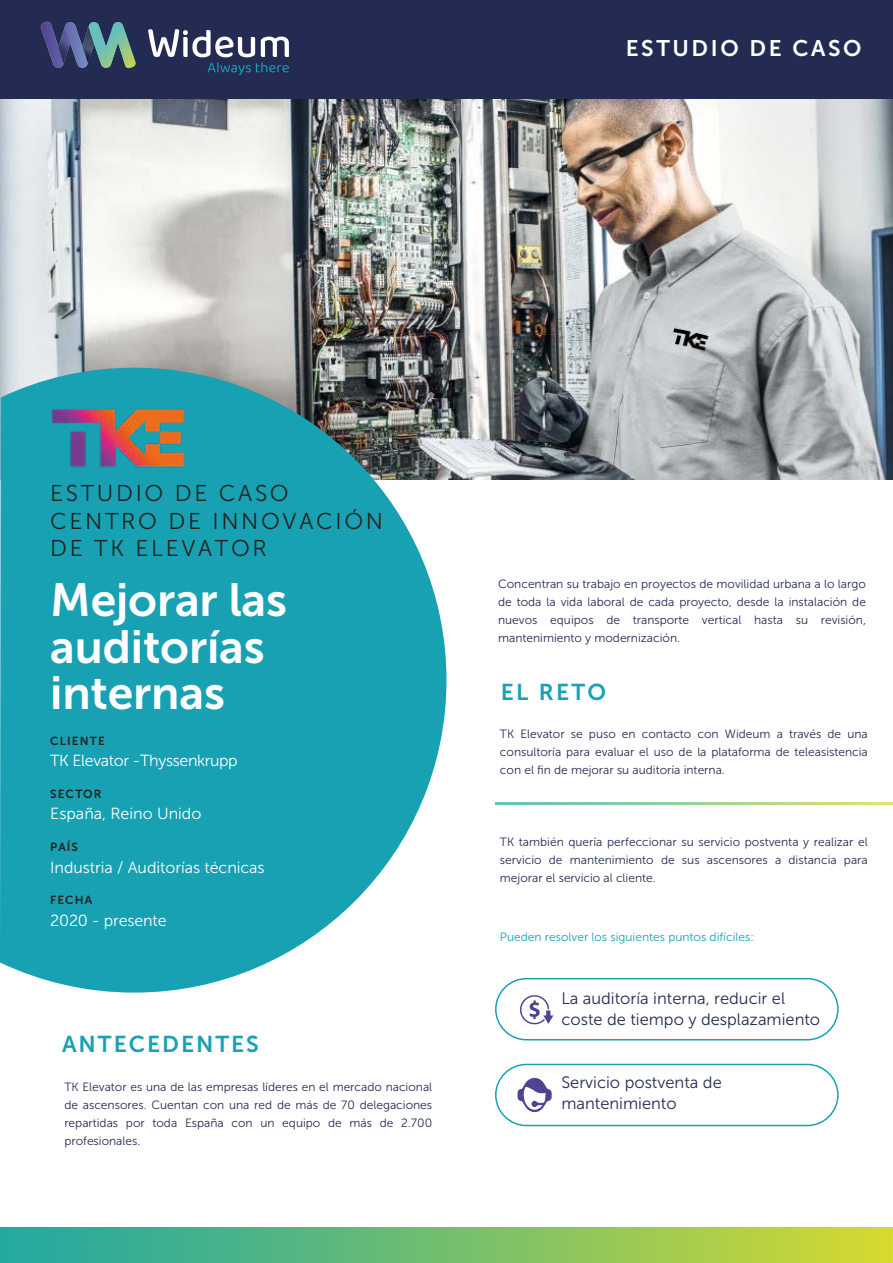
<style>
.page{position:relative;width:893px;height:1263px;background:#fff}
.page>*{position:absolute;margin:0;border:0;box-sizing:border-box;transform-origin:0 0}
.t1{font:46.35px/46.5px "Museo Sans 700";letter-spacing:-.005em;color:#fff}
.t2{font:22.8px/27.5px "Museo Sans 300";letter-spacing:.115em;color:#25221e}
.t3{font:22.8px "Museo Sans 700";letter-spacing:.085em;color:#18a1b3}
.t4{font:22.5px "Museo Sans 700";letter-spacing:.115em;color:#fff}
.t5{font:16.5px/21px "Museo Sans 300";color:#232b52}
.t6{font:16.05px "Museo Sans 300";letter-spacing:-.005em;color:#fff}
.t7{font:16.05px "Museo Sans 300";letter-spacing:-.025em;color:#fff}
.t8{font:12px/18px "Museo Sans 300";color:#232b52;text-align:justify}
.t9{font:12px "Museo Sans 300";color:#18a1b3}
.t10{font:11.7px "Museo Sans 700";letter-spacing:.095em;color:#25221e}
</style>
<div class="page">
<img style="left:0;top:98px;width:893px;height:381px">
<div style="left:0;top:0;width:893px;height:98px;background:#232b52"></div>
<svg style="left:40px;top:22px;width:96px;height:47px"></svg>
<svg style="left:0;top:368px;width:446px;height:624px;background:#34a7b6"></svg>
<div style="left:495px;top:978px;width:344px;height:62px;border:2px solid #18a1b3;border-radius:31px"></div>
<div style="left:495px;top:1064px;width:344px;height:62px;border:2px solid #18a1b3;border-radius:31px"></div>
<svg style="left:148px;top:29px;width:141px;height:46px"></svg>
<img style="left:50px;top:399px;width:136px;height:76px">
<svg style="left:496px;top:803px;width:397px;height:1px"></svg>
<svg style="left:520px;top:995px;width:33px;height:29px"></svg>
<svg style="left:517px;top:1077px;width:35px;height:36px"></svg>
<div style="left:0;top:1228px;width:893px;height:35px;background:linear-gradient(to right,#1ba6a5,#d2d833)"></div>
<h3 class="t4" style="left:626px;top:36px;width:237px">ESTUDIO DE CASO</h3>
<h2 class="t2" style="left:50px;top:480px;width:334px">ESTUDIO DE CASO<br>CENTRO DE INNOVACIÓN<br>DE TK ELEVATOR</h2>
<h1 class="t1" style="left:50px;top:577px;width:238px">Mejorar las auditorías internas</h1>
<p class="t10" style="left:50px;top:734px;width:56px">CLIENTE</p>
<h3 class="t7" style="left:50px;top:752px;width:189px">TK Elevator -Thyssenkrupp</h3>
<p class="t10" style="left:50px;top:787px;width:53px">SECTOR</p>
<h3 class="t6" style="left:50px;top:805px;width:153px">España, Reino Unido</h3>
<p class="t10" style="left:50px;top:840px;width:29px">PAÍS</p>
<h3 class="t6" style="left:50px;top:858px;width:216px">Industria / Auditorías técnicas</h3>
<p class="t10" style="left:50px;top:894px;width:43px">FECHA</p>
<h3 class="t6" style="left:50px;top:911px;width:118px">2020 - presente</h3>
<h2 class="t3" style="left:62px;top:1031px;width:198px">ANTECEDENTES</h2>
<p class="t8" style="left:64px;top:1078px;width:369px">TK Elevator es una de las empresas líderes en el mercado nacional de ascensores. Cuentan con una red de más de 70 delegaciones repartidas por toda España con un equipo de más de 2.700 profesionales.</p>
<p class="t8" style="left:498px;top:575px;width:369px">Concentran su trabajo en proyectos de movilidad urbana a lo largo de toda la vida laboral de cada proyecto, desde la instalación de nuevos equipos de transporte vertical hasta su revisión, mantenimiento y modernización.</p>
<h2 class="t3" style="left:501px;top:679px;width:107px">EL RETO</h2>
<p class="t8" style="left:500px;top:725px;width:369px">TK Elevator se puso en contacto con Wideum a través de una consultoría para evaluar el uso de la plataforma de teleasistencia con el fin de mejorar su auditoría interna.</p>
<p class="t8" style="left:500px;top:833px;width:369px">TK también quería perfeccionar su servicio postventa y realizar el servicio de mantenimiento de sus ascensores a distancia para mejorar el servicio al cliente.</p>
<p class="t9" style="left:500px;top:930px;width:255px">Pueden resolver los siguientes puntos difíciles:</p>
<h3 class="t5" style="left:561px;top:988px;width:260px">La auditoría interna, reducir el coste de tiempo y desplazamiento</h3>
<h3 class="t5" style="left:561px;top:1072px;width:162px">Servicio postventa de mantenimiento</h3>
</div>
